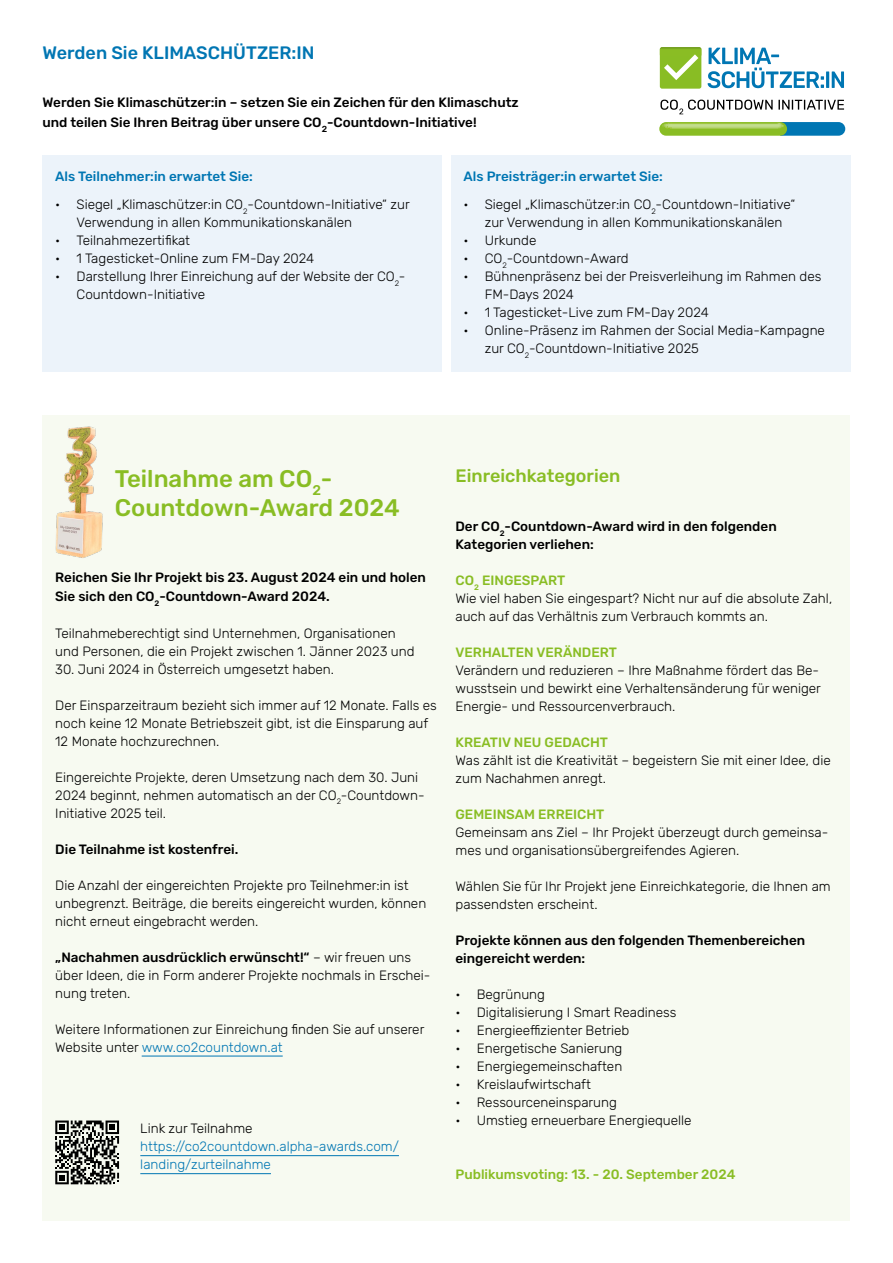
<style>
.page{position:relative;width:893px;height:1263px;background:#fff}
.page>*{position:absolute;margin:0;border:0;box-sizing:border-box;transform-origin:0 0}
.t1{font:500 24px/28.8px "Rubik";color:#89bd24}
.t2{font:500 18px "Rubik";color:#0076b3}
.t3{font:500 18px "Rubik";color:#89bd24}
.t4{font:300 13.5px/18px "Rubik";color:#000}
.t5{font:500 13.5px/19.5px "Rubik";color:#000}
.t6{font:500 13.5px "Rubik";color:#89bd24}
.t7{font:300 13.5px/18px "Rubik";color:#0076b3}
.t8{font:500 13.5px "Rubik";color:#0076b3}
.s1{font-weight:500}
.s2{color:#0076b3}
.s3{font-weight:500;color:#89bd24}
</style>
<div class="page">
<div style="left:43px;top:415px;width:807px;height:805px;background:#f7faf1"></div>
<svg style="left:660px;top:100px;width:184px;height:14px"></svg>
<div style="left:660px;top:47px;width:41px;height:42px;background:#89bd24;border-radius:2px"></div>
<svg style="left:660px;top:47px;width:41px;height:33px"></svg>
<svg style="left:708px;top:48px;width:136px;height:40px"></svg>
<svg style="left:659px;top:122px;width:128px;height:14px"></svg>
<svg style="left:662px;top:122px;width:183px;height:14px;background:#6daf6b"></svg>
<hr style="left:142px;top:1056px;width:141px;height:1px;background:#0076b3">
<div style="left:43px;top:155px;width:399px;height:217px;background:#ecf3fa"></div>
<div style="left:451px;top:155px;width:399px;height:217px;background:#ecf3fa"></div>
<hr style="left:140px;top:1155px;width:259px;height:1px;background:#0076b3">
<hr style="left:140px;top:1173px;width:131px;height:1px;background:#0076b3">
<svg style="left:55px;top:1120px;width:64px;height:64px"></svg>
<img style="left:55px;top:426px;width:48px;height:132px">
<h2 class="t2" style="left:43px;top:43px;width:274px">Werden Sie KLIMASCHÜTZER:IN</h2>
<p class="t5" style="left:43px;top:93px;width:478px">Werden Sie Klimaschützer:in – setzen Sie ein Zeichen für den Klimaschutz und teilen Sie Ihren Beitrag über unsere CO<sub>2</sub>-Countdown-Initiative!</p>
<p class="t8" style="left:55px;top:168px;width:199px">Als Teilnehmer:in erwartet Sie:</p>
<p class="t4" style="left:77px;top:196px;width:335px;text-indent:-21px">• Siegel „Klimaschützer:in CO<sub>2</sub>-Countdown-Initiative“ zur<br>Verwendung in allen Kommunikationskanälen</p>
<p class="t4" style="left:55px;top:232px;width:136px">• Teilnahmezertifikat</p>
<p class="t4" style="left:55px;top:250px;width:261px">• 1 Tagesticket-Online zum FM-Day 2024</p>
<p class="t4" style="left:77px;top:268px;width:330px;text-indent:-21px">• Darstellung Ihrer Einreichung auf der Website der CO<sub>2</sub>-<br>Countdown-Initiative</p>
<p class="t8" style="left:463px;top:168px;width:201px">Als Preisträger:in erwartet Sie:</p>
<p class="t4" style="left:485px;top:196px;width:312px;text-indent:-21px">• Siegel „Klimaschützer:in CO<sub>2</sub>-Countdown-Initiative“ zur Verwendung in allen Kommunikationskanälen</p>
<p class="t4" style="left:463px;top:232px;width:74px">• Urkunde</p>
<p class="t4" style="left:463px;top:250px;width:167px">• CO<sub>2</sub>-Countdown-Award</p>
<p class="t4" style="left:485px;top:268px;width:338px;text-indent:-21px">• Bühnenpräsenz bei der Preisverleihung im Rahmen des<br>FM-Days 2024</p>
<p class="t4" style="left:463px;top:304px;width:247px">• 1 Tagesticket-Live zum FM-Day 2024</p>
<p class="t4" style="left:485px;top:322px;width:342px;text-indent:-21px">• Online-Präsenz im Rahmen der Social Media-Kampagne zur CO<sub>2</sub>-Countdown-Initiative 2025</p>
<h1 class="t1" style="left:115px;top:465px;width:286px">Teilnahme am CO<sub>2</sub>-<br>Countdown-Award 2024</h1>
<p class="t5" style="left:55px;top:568px;width:372px">Reichen Sie Ihr Projekt bis 23. August 2024 ein und holen<br>Sie sich den CO<sub>2</sub>-Countdown-Award 2024.</p>
<p class="t4" style="left:55px;top:624px;width:361px">Teilnahmeberechtigt sind Unternehmen, Organisationen und Personen, die ein Projekt zwischen 1. Jänner 2023 und</p>
<p class="t4" style="left:55px;top:660px;width:280px">30. Juni 2024 in Österreich umgesetzt haben.</p>
<p class="t4" style="left:55px;top:696px;width:383px">Der Einsparzeitraum bezieht sich immer auf 12 Monate. Falls es noch keine 12 Monate Betriebszeit gibt, ist die Einsparung auf<br>12 Monate hochzurechnen.</p>
<p class="t4" style="left:55px;top:768px;width:371px">Eingereichte Projekte, deren Umsetzung nach dem 30. Juni<br>2024 beginnt, nehmen automatisch an der CO<sub>2</sub>-Countdown-<br>Initiative 2025 teil.</p>
<p class="t5" style="left:55px;top:839px;width:185px">Die Teilnahme ist kostenfrei.</p>
<p class="t4" style="left:55px;top:876px;width:373px">Die Anzahl der eingereichten Projekte pro Teilnehmer:in ist unbegrenzt. Beiträge, die bereits eingereicht wurden, können nicht erneut eingebracht werden.</p>
<p class="t4" style="left:55px;top:948px;width:377px"><span class="s1">„Nachahmen ausdrücklich erwünscht!“</span> – wir freuen uns über Ideen, die in Form anderer Projekte nochmals in Erschei&shy;nung treten.</p>
<p class="t4" style="left:55px;top:1020px;width:371px">Weitere Informationen zur Einreichung finden Sie auf unserer<br>Website unter <span class="s2">www.co2countdown.at</span></p>
<p class="t4" style="left:140px;top:1120px;width:114px">Link zur Teilnahme</p>
<p class="t7" style="left:140px;top:1138px;width:260px">https://co2countdown.alpha-awards.com/ landing/zurteilnahme</p>
<h2 class="t3" style="left:455px;top:465px;width:166px">Einreichkategorien</h2>
<p class="t5" style="left:455px;top:518px;width:323px;line-height:18px">Der CO<sub>2</sub>-Countdown-Award wird in den folgenden<br>Kategorien verliehen:</p>
<p class="t4" style="left:455px;top:572px;width:378px"><span class="s3">CO</span><sub>2</sub> <span class="s3">EINGESPART<br></span>Wie viel haben Sie eingespart? Nicht nur auf die absolute Zahl, auch auf das Verhältnis zum Verbrauch kommts an.</p>
<p class="t6" style="left:455px;top:645px;width:163px">VERHALTEN VERÄNDERT</p>
<p class="t4" style="left:455px;top:662px;width:367px">Verändern und reduzieren – Ihre Maßnahme fördert das Be&shy;wusstsein und bewirkt eine Verhaltensänderung für weniger<br>Energie- und Ressourcenverbrauch.</p>
<p class="t6" style="left:455px;top:735px;width:154px">KREATIV NEU GEDACHT</p>
<p class="t4" style="left:455px;top:752px;width:377px">Was zählt ist die Kreativität – begeistern Sie mit einer Idee, die zum Nachahmen anregt.</p>
<p class="t6" style="left:455px;top:807px;width:150px">GEMEINSAM ERREICHT</p>
<p class="t4" style="left:455px;top:824px;width:374px">Gemeinsam ans Ziel – Ihr Projekt überzeugt durch gemeinsa&shy;mes und organisationsübergreifendes Agieren.</p>
<p class="t4" style="left:455px;top:878px;width:377px">Wählen Sie für Ihr Projekt jene Einreichkategorie, die Ihnen am passendsten erscheint.</p>
<p class="t5" style="left:455px;top:932px;width:351px;line-height:18px">Projekte können aus den folgenden Themenbereichen eingereicht werden:</p>
<p class="t4" style="left:455px;top:986px;width:91px">• Begrünung</p>
<p class="t4" style="left:455px;top:1004px;width:223px">• Digitalisierung I Smart Readiness</p>
<p class="t4" style="left:455px;top:1022px;width:175px">• Energieeffizienter Betrieb</p>
<p class="t4" style="left:455px;top:1040px;width:168px">• Energetische Sanierung</p>
<p class="t4" style="left:455px;top:1058px;width:168px">• Energiegemeinschaften</p>
<p class="t4" style="left:455px;top:1076px;width:137px">• Kreislaufwirtschaft</p>
<p class="t4" style="left:455px;top:1094px;width:163px">• Ressourceneinsparung</p>
<p class="t4" style="left:455px;top:1112px;width:238px">• Umstieg erneuerbare Energiequelle</p>
<p class="t6" style="left:455px;top:1167px;width:281px">Publikumsvoting: 13. - 20. September 2024</p>
</div>
